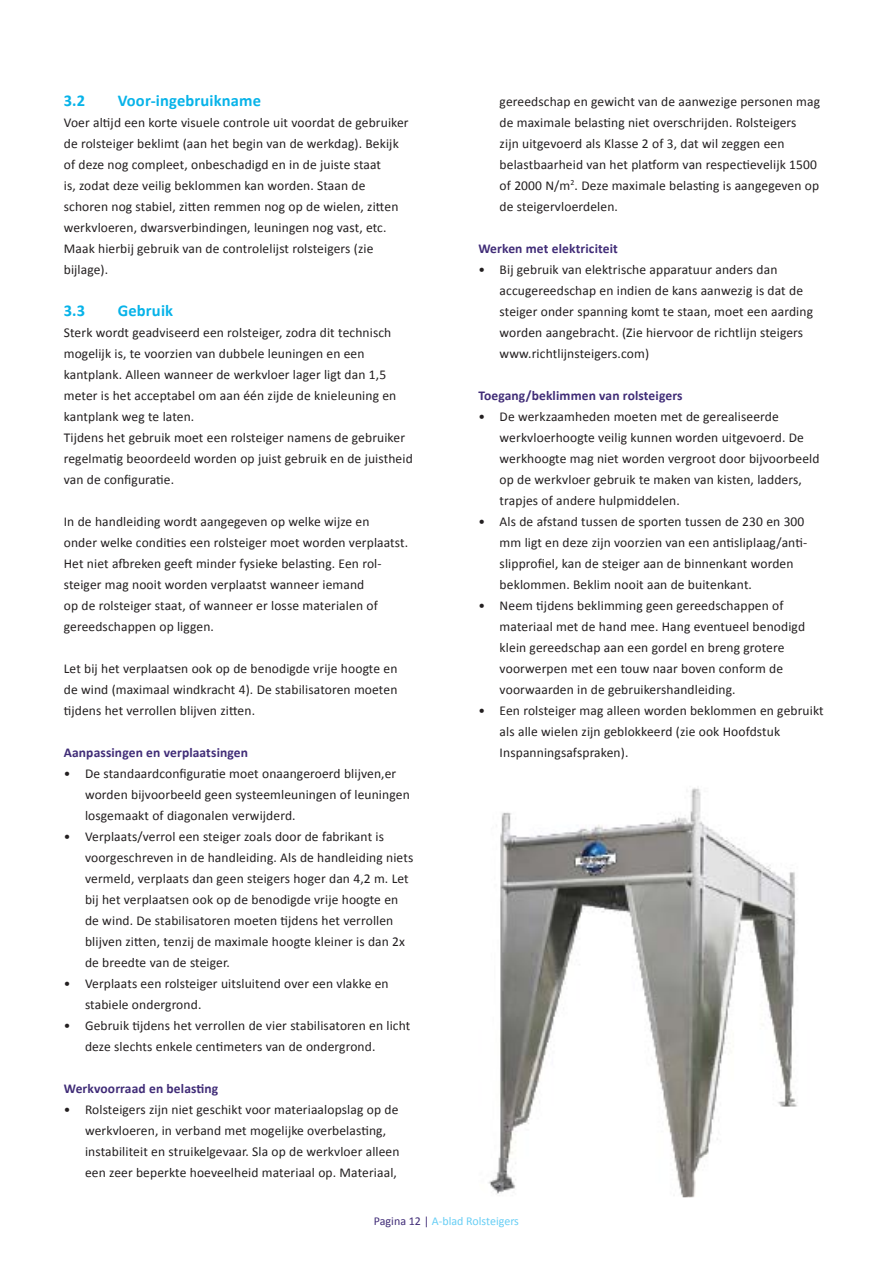
<style>
.page{position:relative;width:893px;height:1263px;background:#fff}
.page>*{position:absolute;margin:0;border:0;box-sizing:border-box;transform-origin:0 0}
.t1{font:700 16.5px "Calibri";letter-spacing:.01em;color:#07b3e9}
.t2{font:13.5px/21px "Calibri";letter-spacing:.01em;color:#231f20}
.t3{font:700 13.5px "Calibri";letter-spacing:.01em;color:#402c77}
.t4{font:12px "Calibri";color:#67cef5}
.s1{color:#402c77}
</style>
<div class="page">
<img style="left:488px;top:788px;width:310px;height:409px">
<p class="t1" style="left:64px;top:89px;width:23px">3.2</p>
<p class="t1" style="left:118px;top:89px;width:145px">Voor-ingebruikname</p>
<p class="t2" style="left:64px;top:111px;width:346px">Voer altijd een korte visuele controle uit voordat de gebruiker de rolsteiger beklimt (aan het begin van de werkdag). Bekijk of deze nog compleet, onbeschadigd en in de juiste staat<br>is, zodat deze veilig beklommen kan worden. Staan de schoren nog stabiel, zitten remmen nog op de wielen, zitten werkvloeren, dwarsverbindingen, leuningen nog vast, etc.<br>Maak hierbij gebruik van de controlelijst rolsteigers (zie bijlage).</p>
<p class="t1" style="left:64px;top:299px;width:23px">3.3</p>
<p class="t1" style="left:118px;top:299px;width:57px">Gebruik</p>
<p class="t2" style="left:64px;top:321px;width:351px">Sterk wordt geadviseerd een rolsteiger, zodra dit technisch mogelijk is, te voorzien van dubbele leuningen en een kantplank. Alleen wanneer de werkvloer lager ligt dan 1,5 meter is het acceptabel om aan één zijde de knieleuning en kantplank weg te laten.<br>Tijdens het gebruik moet een rolsteiger namens de gebruiker regelmatig beoordeeld worden op juist gebruik en de juistheid van de configuratie.</p>
<p class="t2" style="left:64px;top:510px;width:346px">In de handleiding wordt aangegeven op welke wijze en<br>onder welke condities een rolsteiger moet worden verplaatst.<br>Het niet afbreken geeft minder fysieke belasting. Een rol&shy;steiger mag nooit worden verplaatst wanneer iemand<br>op de rolsteiger staat, of wanneer er losse materialen of gereedschappen op liggen.</p>
<p class="t2" style="left:64px;top:657px;width:335px;text-align:justify">Let bij het verplaatsen ook op de benodigde vrije hoogte en de wind (maximaal windkracht 4). De stabilisatoren moeten tijdens het verrollen blijven zitten.</p>
<p class="t3" style="left:64px;top:743px;width:186px">Aanpassingen en verplaatsingen</p>
<p class="t2" style="left:85px;top:763px;width:326px;text-indent:-21px">• De standaardconfiguratie moet onaangeroerd blijven,er worden bijvoorbeeld geen systeemleuningen of leuningen losgemaakt of diagonalen verwijderd.</p>
<p class="t2" style="left:85px;top:826px;width:330px;text-indent:-21px">• Verplaats/verrol een steiger zoals door de fabrikant is voorgeschreven in de handleiding. Als de handleiding niets vermeld, verplaats dan geen steigers hoger dan 4,2 m. Let bij het verplaatsen ook op de benodigde vrije hoogte en de wind. De stabilisatoren moeten tijdens het verrollen blijven zitten, tenzij de maximale hoogte kleiner is dan 2x de breedte van de steiger.</p>
<p class="t2" style="left:85px;top:973px;width:305px;text-indent:-21px">• Verplaats een rolsteiger uitsluitend over een vlakke en stabiele ondergrond.</p>
<p class="t2" style="left:85px;top:1015px;width:327px;text-indent:-21px">• Gebruik tijdens het verrollen de vier stabilisatoren en licht deze slechts enkele centimeters van de ondergrond.</p>
<p class="t3" style="left:64px;top:1079px;width:156px">Werkvoorraad en belasting</p>
<p class="t2" style="left:85px;top:1099px;width:316px;text-indent:-21px">• Rolsteigers zijn niet geschikt voor materiaalopslag op de werkvloeren, in verband met mogelijke overbelasting, instabiliteit en struikelgevaar. Sla op de werkvloer alleen een zeer beperkte hoeveelheid materiaal op. Materiaal,</p>
<p class="t2" style="left:500px;top:91px;width:322px">gereedschap en gewicht van de aanwezige personen mag de maximale belasting niet overschrijden. Rolsteigers<br>zijn uitgevoerd als Klasse 2 of 3, dat wil zeggen een belastbaarheid van het platform van respectievelijk 1500 of 2000 N/m<sup>2</sup>. Deze maximale belasting is aangegeven op de steigervloerdelen.</p>
<p class="t3" style="left:478px;top:239px;width:141px">Werken met elektriciteit</p>
<p class="t2" style="left:500px;top:258px;width:315px;text-indent:-21px">• Bij gebruik van elektrische apparatuur anders dan accugereedschap en indien de kans aanwezig is dat de steiger onder spanning komt te staan, moet een aarding worden aangebracht. (Zie hiervoor de richtlijn steigers www.richtlijnsteigers.com)</p>
<p class="t3" style="left:478px;top:386px;width:206px">Toegang/beklimmen van rolsteigers</p>
<p class="t2" style="left:500px;top:405px;width:321px;text-indent:-21px">• De werkzaamheden moeten met de gerealiseerde werkvloerhoogte veilig kunnen worden uitgevoerd. De werkhoogte mag niet worden vergroot door bijvoorbeeld op de werkvloer gebruik te maken van kisten, ladders, trapjes of andere hulpmiddelen.</p>
<p class="t2" style="left:500px;top:510px;width:309px;text-indent:-21px">• Als de afstand tussen de sporten tussen de 230 en 300 mm ligt en deze zijn voorzien van een antisliplaag/anti&shy;slipprofiel, kan de steiger aan de binnenkant worden beklommen. Beklim nooit aan de buitenkant.</p>
<p class="t2" style="left:500px;top:595px;width:307px;text-indent:-21px">• Neem tijdens beklimming geen gereedschappen of materiaal met de hand mee. Hang eventueel benodigd klein gereedschap aan een gordel en breng grotere voorwerpen met een touw naar boven conform de voorwaarden in de gebruikershandleiding.</p>
<p class="t2" style="left:500px;top:700px;width:326px;text-indent:-21px">• Een rolsteiger mag alleen worden beklommen en gebruikt als alle wielen zijn geblokkeerd (zie ook Hoofdstuk<br>Inspanningsafspraken).</p>
<p class="t4" style="left:374px;top:1213px;width:147px"><span class="s1">Pagina 12 |</span> A-blad Rolsteigers</p>
</div>
